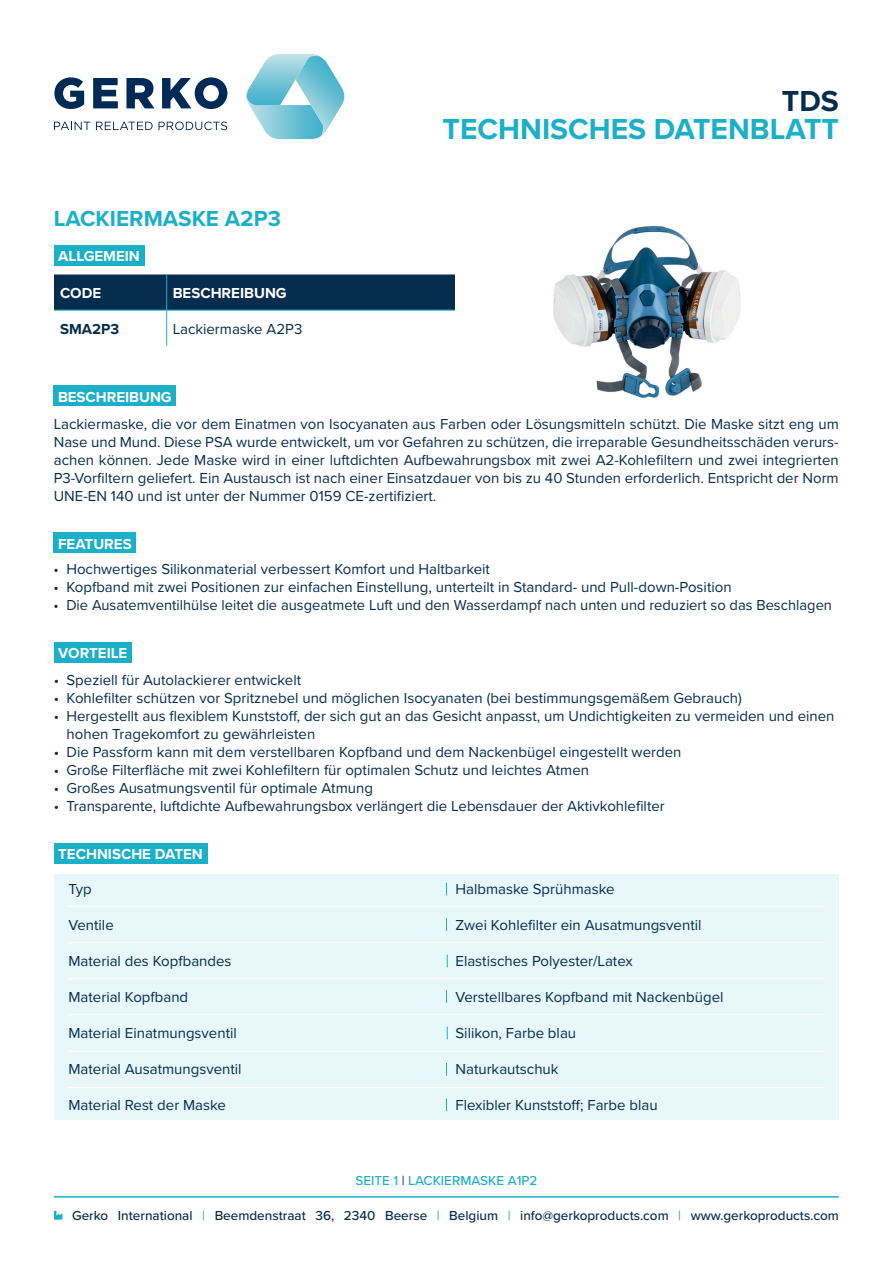
<style>
.page{position:relative;width:893px;height:1263px;background:#fff}
.page>*{position:absolute;margin:0;border:0;box-sizing:border-box;transform-origin:0 0}
.t1{font:700 30px "Proxima Nova";color:#1bafc8}
.t2{font:700 30px "Proxima Nova";color:#062d4d}
.t3{font:700 22.5px "Proxima Nova";color:#1bafc8}
.Alineastijl{font:15px/18px "Proxima Nova";color:#062d4d;text-align:justify}
.t4{font:700 15px "Proxima Nova";color:#fff}
.t5{font:700 15px "Proxima Nova";color:#062d4d}
.t6{font:500 13.5px "Proxima Nova";color:#062d4d}
.t7{font:500 13.5px "Proxima Nova";color:#1bafc8}
.s1{color:#062d4d}
.s2{color:#1bafc8}
</style>
<div class="page">
<div style="left:54px;top:245px;width:90px;height:21px;background:#1bafc8"></div>
<div style="left:54px;top:274px;width:401px;height:36px;background:#062d4d"></div>
<hr style="left:166px;top:274px;width:1px;height:36px;background:#1bafc8">
<hr style="left:54px;top:310px;width:113px;height:1px;background:#1bafc8">
<hr style="left:167px;top:310px;width:667px;height:1px;background:#1bafc8">
<hr style="left:166px;top:310px;width:1px;height:36px;background:#1bafc8">
<div style="left:54px;top:386px;width:122px;height:20px;background:#1bafc8"></div>
<div style="left:54px;top:532px;width:82px;height:21px;background:#1bafc8"></div>
<div style="left:54px;top:642px;width:78px;height:21px;background:#1bafc8"></div>
<div style="left:54px;top:843px;width:153px;height:20px;background:#1bafc8"></div>
<div style="left:54px;top:874px;width:785px;height:246px;background:#e8f7f9"></div>
<hr style="left:69px;top:906px;width:755px;height:1px;background:#fff">
<hr style="left:69px;top:942px;width:755px;height:1px;background:#fff">
<hr style="left:69px;top:978px;width:755px;height:1px;background:#fff">
<hr style="left:69px;top:1014px;width:755px;height:1px;background:#fff">
<hr style="left:69px;top:1051px;width:755px;height:1px;background:#fff">
<hr style="left:69px;top:1087px;width:755px;height:1px;background:#fff">
<svg style="left:446px;top:882px;width:1px;height:13px"></svg>
<svg style="left:446px;top:918px;width:1px;height:13px"></svg>
<svg style="left:446px;top:990px;width:1px;height:13px"></svg>
<svg style="left:446px;top:1063px;width:1px;height:13px"></svg>
<svg style="left:446px;top:1098px;width:1px;height:13px"></svg>
<svg style="left:447px;top:955px;width:1px;height:12px"></svg>
<svg style="left:447px;top:1026px;width:1px;height:13px"></svg>
<svg style="left:54px;top:122px;width:36px;height:8px"></svg>
<svg style="left:96px;top:122px;width:57px;height:8px"></svg>
<svg style="left:159px;top:122px;width:68px;height:8px"></svg>
<svg style="left:54px;top:77px;width:30px;height:32px"></svg>
<svg style="left:93px;top:78px;width:25px;height:30px"></svg>
<svg style="left:126px;top:78px;width:28px;height:30px"></svg>
<svg style="left:162px;top:77px;width:65px;height:32px"></svg>
<svg style="left:246px;top:54px;width:98px;height:85px"></svg>
<svg style="left:54px;top:1211px;width:8px;height:8px"></svg>
<hr style="left:54px;top:1196px;width:785px;height:1px;background:#1bafc8">
<img style="left:456px;top:225px;width:378px;height:173px">
<p class="t3" style="left:54px;top:202px;width:229px">LACKIERMASKE A2P3</p>
<p class="t4" style="left:58px;top:245px;width:83px">ALLGEMEIN</p>
<p class="t4" style="left:60px;top:282px;width:43px">CODE</p>
<p class="t4" style="left:173px;top:282px;width:116px">BESCHREIBUNG</p>
<p class="t5" style="left:60px;top:318px;width:61px">SMA2P3</p>
<p class="Alineastijl" style="left:173px;top:319px;width:131px">Lackiermaske A2P3</p>
<p class="t4" style="left:58px;top:245px;width:68px">GENERAL</p>
<p class="t4" style="left:58px;top:386px;width:115px">BESCHREIBUNG</p>
<p class="t2" style="left:782px;top:78px;width:58px">TDS</p>
<p class="t1" style="left:443px;top:107px;width:398px">TECHNISCHES DATENBLATT</p>
<p class="Alineastijl" style="left:54px;top:414px;width:786px">Lackiermaske, die vor dem Einatmen von Isocyanaten aus Farben oder Lösungsmitteln schützt. Die Maske sitzt eng um Nase und Mund. Diese PSA wurde entwickelt, um vor Gefahren zu schützen, die irreparable Gesundheitsschäden verurs&shy;achen können. Jede Maske wird in einer luftdichten Aufbewahrungsbox mit zwei A2-Kohlefiltern und zwei integrierten P3-Vorfiltern geliefert. Ein Austausch ist nach einer Einsatzdauer von bis zu 40 Stunden erforderlich. Entspricht der Norm UNE-EN 140 und ist unter der Nummer 0159 CE-zertifiziert.</p>
<p class="t4" style="left:58px;top:532px;width:75px">FEATURES</p>
<p class="Alineastijl" style="left:54px;top:560px;width:438px">• Hochwertiges Silikonmaterial verbessert Komfort und Haltbarkeit</p>
<p class="Alineastijl" style="left:54px;top:578px;width:679px">• Kopfband mit zwei Positionen zur einfachen Einstellung, unterteilt in Standard- und Pull-down-Position</p>
<p class="Alineastijl" style="left:54px;top:596px;width:780px">• Die Ausatemventilhülse leitet die ausgeatmete Luft und den Wasserdampf nach unten und reduziert so das Beschlagen</p>
<p class="t4" style="left:58px;top:642px;width:71px">VORTEILE</p>
<p class="Alineastijl" style="left:54px;top:670px;width:249px">• Speziell für Autolackierer entwickelt</p>
<p class="Alineastijl" style="left:54px;top:688px;width:689px">• Kohlefilter schützen vor Spritznebel und möglichen Isocyanaten (bei bestimmungsgemäßem Gebrauch)</p>
<p class="Alineastijl" style="left:67px;top:706px;width:769px;text-indent:-13px">• Hergestellt aus flexiblem Kunststoff, der sich gut an das Gesicht anpasst, um Undichtigkeiten zu vermeiden und einen hohen Tragekomfort zu gewährleisten</p>
<p class="Alineastijl" style="left:54px;top:742px;width:629px">• Die Passform kann mit dem verstellbaren Kopfband und dem Nackenbügel eingestellt werden</p>
<p class="Alineastijl" style="left:54px;top:760px;width:537px">• Große Filterfläche mit zwei Kohlefiltern für optimalen Schutz und leichtes Atmen</p>
<p class="Alineastijl" style="left:54px;top:778px;width:321px">• Großes Ausatmungsventil für optimale Atmung</p>
<p class="Alineastijl" style="left:54px;top:796px;width:613px">• Transparente, luftdichte Aufbewahrungsbox verlängert die Lebensdauer der Aktivkohlefilter</p>
<p class="t4" style="left:58px;top:843px;width:146px">TECHNISCHE DATEN</p>
<p class="Alineastijl" style="left:69px;top:880px;width:25px">Typ</p>
<p class="Alineastijl" style="left:69px;top:916px;width:47px">Ventile</p>
<p class="Alineastijl" style="left:69px;top:952px;width:165px">Material des Kopfbandes</p>
<p class="Alineastijl" style="left:69px;top:988px;width:121px">Material Kopfband</p>
<p class="Alineastijl" style="left:69px;top:1024px;width:170px">Material Einatmungsventil</p>
<p class="Alineastijl" style="left:69px;top:1060px;width:175px">Material Ausatmungsventil</p>
<p class="Alineastijl" style="left:69px;top:1096px;width:159px">Material Rest der Maske</p>
<p class="Alineastijl" style="left:455px;top:880px;width:160px">Halbmaske Sprühmaske</p>
<p class="Alineastijl" style="left:455px;top:916px;width:247px">Zwei Kohlefilter ein Ausatmungsventil</p>
<p class="Alineastijl" style="left:455px;top:952px;width:179px">Elastisches Polyester/Latex</p>
<p class="Alineastijl" style="left:455px;top:988px;width:270px">Verstellbares Kopfband mit Nackenbügel</p>
<p class="Alineastijl" style="left:455px;top:1024px;width:122px">Silikon, Farbe blau</p>
<p class="Alineastijl" style="left:455px;top:1060px;width:105px">Naturkautschuk</p>
<p class="Alineastijl" style="left:455px;top:1096px;width:204px">Flexibler Kunststoff; Farbe blau</p>
<p class="t7" style="left:355px;top:1170px;width:184px">SEITE 1 <span class="s1">|</span> LACKIERMASKE A1P2</p>
<p class="t6" style="left:72px;top:1205px;width:768px">Gerko International <span class="s2">|</span> Beemdenstraat 36, 2340 Beerse <span class="s2">|</span> Belgium <span class="s2">|</span> info@gerkoproducts.com <span class="s2">|</span> www.gerkoproducts.com</p>
</div>
